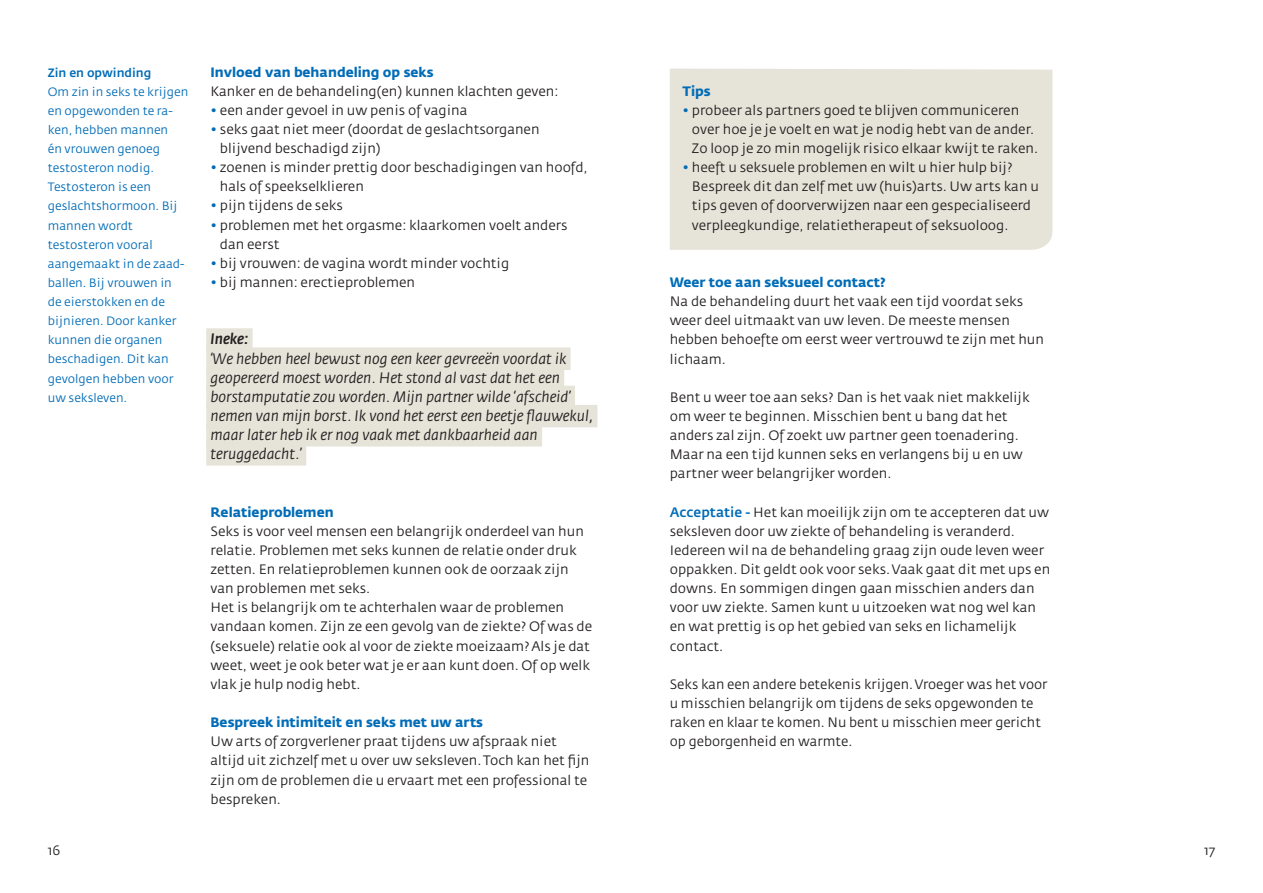
<style>
.page{position:relative;width:1263px;height:893px;background:#fff}
.page>*{position:absolute;margin:0;border:0;box-sizing:border-box;transform-origin:0 0}
.t1{font:italic 15px/19.2px "KWF Fedra Sans";color:#231f20}
.t2{font:italic 500 15px "KWF Fedra Sans";color:#231f20}
.t3{font:13.5px/19.2px "KWF Fedra Sans";color:#231f20}
.t4{font:700 13.5px "KWF Fedra Sans";color:#006cb7}
.t5{font:12px/19.2px "KWF Fedra Sans";color:#006cb7}
.t6{font:500 12px "KWF Fedra Sans";color:#006cb7}
.s1{color:#006cb7}
.s2{font-weight:500;color:#006cb7}
</style>
<div class="page">
<div style="left:670px;top:69px;width:382px;height:181px;background:#e6e3d8"></div>
<div style="left:206px;top:328px;width:47px;height:23px;background:#e6e3d8"></div>
<div style="left:206px;top:347px;width:365px;height:23px;background:#e6e3d8"></div>
<div style="left:206px;top:367px;width:358px;height:22px;background:#e6e3d8"></div>
<div style="left:206px;top:386px;width:369px;height:22px;background:#e6e3d8"></div>
<div style="left:206px;top:405px;width:391px;height:22px;background:#e6e3d8"></div>
<div style="left:206px;top:424px;width:336px;height:22px;background:#e6e3d8"></div>
<div style="left:206px;top:443px;width:100px;height:23px;background:#e6e3d8"></div>
<p class="t6" style="left:48px;top:65px;width:105px">Zin en opwinding</p>
<p class="t5" style="left:48px;top:82px;width:142px">Om zin in seks te krijgen en opgewonden te ra&shy;ken, hebben mannen<br>én vrouwen genoeg testosteron nodig.<br>Testosteron is een geslachtshormoon. Bij mannen wordt testosteron vooral aangemaakt in de zaad&shy;ballen. Bij vrouwen in de eierstokken en de bijnieren. Door kanker kunnen die organen beschadigen. Dit kan gevolgen hebben voor uw seksleven.</p>
<p class="t4" style="left:210px;top:64px;width:225px">Invloed van behandeling op seks</p>
<p class="t3" style="left:210px;top:82px;width:350px">Kanker en de behandeling(en) kunnen klachten geven:</p>
<p class="t3" style="left:210px;top:101px;width:258px"><span class="s1">•</span> een ander gevoel in uw penis of vagina</p>
<p class="t3" style="left:220px;top:120px;width:321px;text-indent:-9px"><span class="s1">•</span> seks gaat niet meer (doordat de geslachtsorganen blijvend beschadigd zijn)</p>
<p class="t3" style="left:220px;top:158px;width:369px;text-indent:-9px"><span class="s1">•</span> zoenen is minder prettig door beschadigingen van hoofd, hals of speekselklieren</p>
<p class="t3" style="left:210px;top:197px;width:134px"><span class="s1">•</span> pijn tijdens de seks</p>
<p class="t3" style="left:220px;top:216px;width:349px;text-indent:-9px"><span class="s1">•</span> problemen met het orgasme: klaarkomen voelt anders dan eerst</p>
<p class="t3" style="left:210px;top:254px;width:300px"><span class="s1">•</span> bij vrouwen: de vagina wordt minder vochtig</p>
<p class="t3" style="left:210px;top:273px;width:206px"><span class="s1">•</span> bij mannen: erectieproblemen</p>
<p class="t2" style="left:210px;top:331px;width:39px">Ineke:</p>
<p class="t1" style="left:210px;top:349px;width:384px">‘We hebben heel bewust nog een keer gevreeën voordat ik geopereerd moest worden. Het stond al vast dat het een borstamputatie zou worden. Mijn partner wilde ‘afscheid’ nemen van mijn borst. Ik vond het eerst een beetje flauwekul, maar later heb ik er nog vaak met dankbaarheid aan teruggedacht.’</p>
<p class="t4" style="left:210px;top:504px;width:125px">Relatieproblemen</p>
<p class="t3" style="left:210px;top:522px;width:383px">Seks is voor veel mensen een belangrijk onderdeel van hun relatie. Problemen met seks kunnen de relatie onder druk zetten. En relatieproblemen kunnen ook de oorzaak zijn van problemen met seks.<br>Het is belangrijk om te achterhalen waar de problemen vandaan komen. Zijn ze een gevolg van de ziekte? Of was de (seksuele) relatie ook al voor de ziekte moeizaam? Als je dat weet, weet je ook beter wat je er aan kunt doen. Of op welk vlak je hulp nodig hebt.</p>
<p class="t4" style="left:210px;top:714px;width:274px">Bespreek intimiteit en seks met uw arts</p>
<p class="t3" style="left:210px;top:732px;width:380px">Uw arts of zorgverlener praat tijdens uw afspraak niet altijd uit zichzelf met u over uw seksleven. Toch kan het fijn zijn om de problemen die u ervaart met een professional te bespreken.</p>
<p class="t4" style="left:682px;top:83px;width:30px">Tips</p>
<p class="t3" style="left:692px;top:101px;width:348px;text-indent:-9px"><span class="s1">•</span> probeer als partners goed te blijven communiceren over hoe je je voelt en wat je nodig hebt van de ander.<br>Zo loop je zo min mogelijk risico elkaar kwijt te raken.</p>
<p class="t3" style="left:692px;top:158px;width:348px;text-indent:-9px"><span class="s1">•</span> heeft u seksuele problemen en wilt u hier hulp bij?<br>Bespreek dit dan zelf met uw (huis)arts. Uw arts kan u tips geven of doorverwijzen naar een gespecialiseerd verpleegkundige, relatietherapeut of seksuoloog.</p>
<p class="t4" style="left:670px;top:274px;width:217px">Weer toe aan seksueel contact?</p>
<p class="t3" style="left:670px;top:292px;width:376px">Na de behandeling duurt het vaak een tijd voordat seks weer deel uitmaakt van uw leven. De meeste mensen hebben behoefte om eerst weer vertrouwd te zijn met hun lichaam.</p>
<p class="t3" style="left:670px;top:388px;width:361px">Bent u weer toe aan seks? Dan is het vaak niet makkelijk om weer te beginnen. Misschien bent u bang dat het anders zal zijn. Of zoekt uw partner geen toenadering.<br>Maar na een tijd kunnen seks en verlangens bij u en uw partner weer belangrijker worden.</p>
<p class="t3" style="left:670px;top:503px;width:382px"><span class="s2">Acceptatie -</span> Het kan moeilijk zijn om te accepteren dat uw seksleven door uw ziekte of behandeling is veranderd.<br>Iedereen wil na de behandeling graag zijn oude leven weer oppakken. Dit geldt ook voor seks. Vaak gaat dit met ups en downs. En sommigen dingen gaan misschien anders dan voor uw ziekte. Samen kunt u uitzoeken wat nog wel kan en wat prettig is op het gebied van seks en lichamelijk contact.</p>
<p class="t3" style="left:670px;top:675px;width:379px">Seks kan een andere betekenis krijgen. Vroeger was het voor u misschien belangrijk om tijdens de seks opgewonden te raken en klaar te komen. Nu bent u misschien meer gericht op geborgenheid en warmte.</p>
<p class="t3" style="left:48px;top:841px;width:14px">16</p>
<p class="t3" style="left:1204px;top:841px;width:12px">17</p>
</div>
